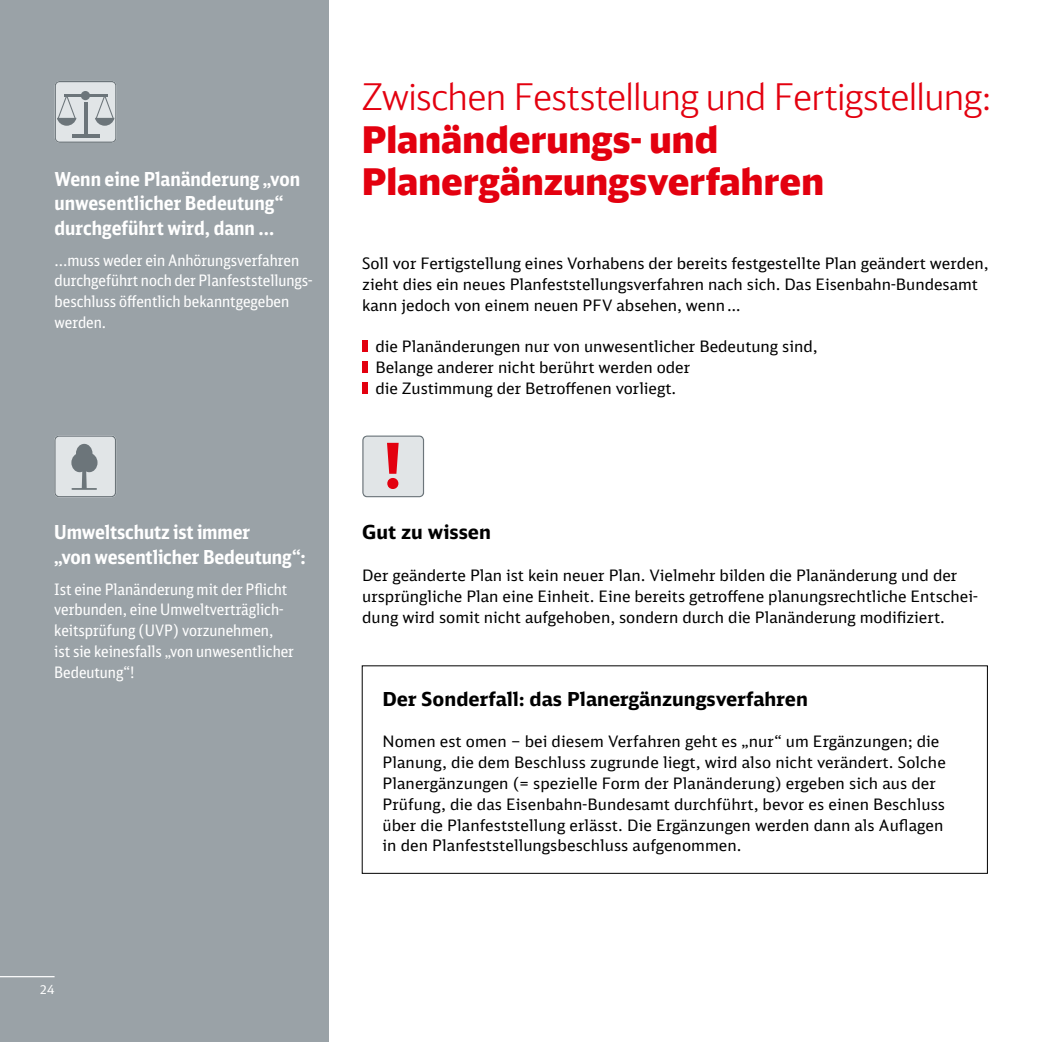
<style>
.page{position:relative;width:1042px;height:1042px;background:#fff}
.page>*{position:absolute;margin:0;border:0;box-sizing:border-box;transform-origin:0 0}
.t1{font:700 62.3px "DB Sans";color:#e3000f}
.t2{font:900 36.75px/42.2px "DB Head";letter-spacing:.005em;color:#e3000f}
.t3{font:300 36.75px "DB Head";letter-spacing:-.01em;color:#e3000f}
.t4{font:700 19.25px/24.5px "DB Sans Cond";letter-spacing:-.005em;color:#fff}
.t5{font:700 19.25px "DB Sans";color:#000}
.t6{font:15.75px/20.8px "DB Sans";color:#000}
.t7{font:15.75px/20.8px "DB Sans Cond";color:#fff}
.t8{font:12.25px "DB Sans";color:#fff}
</style>
<div class="page">
<div style="left:0;top:0;width:328px;height:1042px;background:#9aa2a7"></div>
<svg style="left:362px;top:435px;width:62px;height:62px;background:#d9dde0"></svg>
<div style="left:362px;top:341px;width:6px;height:11px;background:#e3000f"></div>
<div style="left:362px;top:361px;width:6px;height:12px;background:#e3000f"></div>
<div style="left:362px;top:382px;width:6px;height:12px;background:#e3000f"></div>
<svg style="left:55px;top:81px;width:62px;height:62px;background:#c4c9cc"></svg>
<hr style="left:64px;top:94px;width:43px;height:2px;background:#6c757a">
<div style="left:362px;top:665px;width:626px;height:209px;border:1px solid #000"></div>
<svg style="left:54px;top:435px;width:62px;height:62px;background:#d4d8da"></svg>
<div style="left:76px;top:444px;width:16px;height:19px;background:#6c757a;border-radius:50%"></div>
<div style="left:81px;top:453px;width:17px;height:19px;background:#6c757a;border-radius:50%"></div>
<div style="left:71px;top:453px;width:17px;height:19px;background:#6c757a;border-radius:50%"></div>
<hr style="left:72px;top:488px;width:24px;height:2px;background:#6c757a">
<hr style="left:0;top:976px;width:55px;height:1px;background:#fff">
<p class="t4" style="left:55px;top:166px;width:247px">Wenn eine Planänderung „von unwesentlicher Bedeutung“ durchgeführt wird, dann …</p>
<p class="t7" style="left:55px;top:249px;width:259px">…muss weder ein Anhörungsverfahren durchgeführt noch der Planfeststellungs&shy;beschluss öffentlich bekanntgegeben werden.</p>
<p class="t4" style="left:54px;top:520px;width:253px">Umweltschutz ist immer<br>„von wesentlicher Bedeutung“:</p>
<p class="t7" style="left:54px;top:578px;width:241px">Ist eine Planänderung mit der Pflicht verbunden, eine Umweltverträglich&shy;keitsprüfung (UVP) vorzunehmen,<br>ist sie keinesfalls „von unwesentlicher<br>Bedeutung“!</p>
<h2 class="t3" style="left:362px;top:75px;width:632px">Zwischen Feststellung und Fertigstellung:</h2>
<h2 class="t2" style="left:362px;top:117px;width:463px">Planänderungs- und<br>Planergänzungsverfahren</h2>
<p class="t6" style="left:362px;top:253px;width:628px">Soll vor Fertigstellung eines Vorhabens der bereits festgestellte Plan geändert werden, zieht dies ein neues Planfeststellungsverfahren nach sich. Das Eisenbahn-Bundesamt kann jedoch von einem neuen PFV absehen, wenn…</p>
<p class="t6" style="left:375px;top:336px;width:443px">die Planänderungen nur von unwesentlicher Bedeutung sind,<br>Belange anderer nicht berührt werden oder<br>die Zustimmung der Betroffenen vorliegt.</p>
<h1 class="t1" style="left:383px;top:426px;width:22px">!</h1>
<p class="t5" style="left:362px;top:520px;width:130px">Gut zu wissen</p>
<p class="t6" style="left:362px;top:564px;width:617px">Der geänderte Plan ist kein neuer Plan. Vielmehr bilden die Planänderung und der ursprüngliche Plan eine Einheit. Eine bereits getroffene planungsrechtliche Entschei&shy;dung wird somit nicht aufgehoben, sondern durch die Planänderung modifiziert.</p>
<p class="t5" style="left:382px;top:686px;width:427px">Der Sonderfall: das Planergänzungsverfahren</p>
<p class="t6" style="left:382px;top:731px;width:565px">Nomen est omen – bei diesem Verfahren geht es „nur“ um Ergänzungen; die Planung, die dem Beschluss zugrunde liegt, wird also nicht verändert. Solche Planergänzungen (= spezielle Form der Planänderung) ergeben sich aus der Prüfung, die das Eisenbahn-Bundesamt durchführt, bevor es einen Beschluss über die Planfeststellung erlässt. Die Ergänzungen werden dann als Auflagen in den Planfeststellungsbeschluss aufgenommen.</p>
<p class="t8" style="left:40px;top:981px;width:16px">24</p>
</div>
